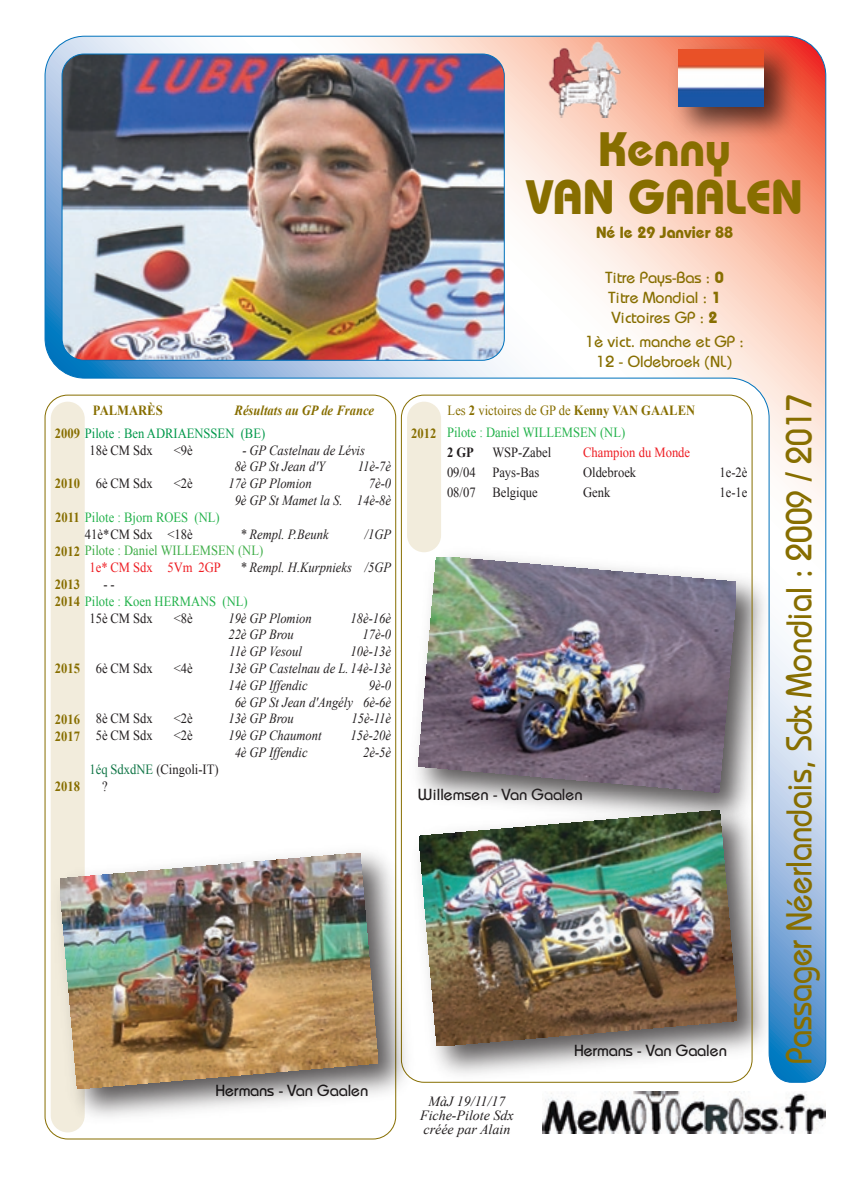
<style>
.page{position:relative;width:842px;height:1191px;background:#fff}
.page>*{position:absolute;margin:0;border:0;box-sizing:border-box;transform-origin:0 0}
.t1{font:700 48px/48px "Bauhaus IT Cby BT";color:#876e00;text-align:center}
.t2{font:36px "Bauhaus";color:#876e00;scale:.88 1}
.t3{font:16px/20px "Bauhaus";color:#876e00}
.t4{font:16px "Bauhaus";color:#231f20}
.t5{font:700 16px "Bauhaus IT Cby BT";color:#876e00}
.t6{font:italic 14px/16.8px "Times New Roman";color:#231f20;scale:.9 1}
.t7{font:14px/16.8px "Times New Roman";color:#231f20;scale:.9 1}
.t8{font:14px/16.8px "Times New Roman";color:#23b24b;text-align:center;scale:.9 1}
.t9{font:14px/16.8px "Times New Roman";color:#40ae49;text-align:center;scale:.9 1}
.t10{font:italic 14px/14px "Times New Roman";color:#231f20;text-align:center}
.t11{font:14px/16.8px "Times New Roman";color:#00984a;scale:.9 1}
.t12{font:700 14px/16.8px "Times New Roman";color:#876e00;scale:.9 1}
.t13{font:14px "Times New Roman";color:#876e00;scale:.9 1}
.t14{font:italic 700 14px "Times New Roman";color:#876e00;scale:.9 1}
.t15{font:14px "Times New Roman";color:#ee1d23;scale:.9 1}
.t16{font:700 14px "Times New Roman";color:#231f20;scale:.9 1}
.s1{font-family:"Bauhaus IT Cby BT";font-weight:700}
.s2{font-weight:700}
.s3{font-weight:700;color:#876e00}
.s4{color:#231f20}
.s5{color:#ee1d23}
.s6{color:#107546}
</style>
<div class="page">
<img style="left:542px;top:1091px;width:284px;height:42px">
<img style="left:45px;top:36px;width:781px;height:1046px">
<img style="left:545px;top:38px;width:80px;height:80px">
<img style="left:662px;top:35px;width:146px;height:116px">
<img style="left:679px;top:50px;width:85px;height:56px">
<img style="left:44px;top:837px;width:378px;height:296px">
<img style="left:60px;top:853px;width:317px;height:235px">
<h1 class="t1" style="left:526px;top:125px;width:278px">Kenny<br>VAN GAALEN</h1>
<p class="t5" style="left:596px;top:222px;width:139px">Né le 29 Janvier 88</p>
<p class="t3" style="left:605px;top:267px;width:120px">Titre Pays-Bas : <span class="s1">0<br></span>Titre Mondial : <span class="s1">1<br></span>Victoires GP : <span class="s1">2</span></p>
<p class="t3" style="left:585px;top:331px;width:160px;text-align:center">1è vict. manche et GP :<br>12 - Oldebroek (NL)</p>
<p class="t12" style="left:93px;top:401px;width:79px">PALMARÈS</p>
<p class="t14" style="left:235px;top:400px;width:157px">Résultats au GP de France</p>
<p class="t13" style="left:448px;top:401px;width:277px">Les <span class="s2">2</span> victoires de GP de <span class="s2">Kenny VAN GAALEN</span></p>
<h2 class="t2" style="left:776px;top:1063px;width:763px;rotate:-90deg">Passager Néerlandais, Sdx Mondial : 2009 / 2017</h2>
<p class="t8" style="left:447px;top:424px;width:200px">Pilote : Daniel WILLEMSEN (NL)</p>
<p class="t16" style="left:447px;top:443px;width:31px">2 GP</p>
<p class="t7" style="left:492px;top:444px;width:67px">WSP-Zabel</p>
<p class="t15" style="left:583px;top:443px;width:120px">Champion du Monde</p>
<p class="t7" style="left:447px;top:464px;width:104px">09/04 Pays-Bas</p>
<p class="t7" style="left:583px;top:464px;width:61px">Oldebroek</p>
<p class="t7" style="left:719px;top:464px;width:33px">1e-2è</p>
<p class="t7" style="left:447px;top:484px;width:102px">08/07 Belgique</p>
<p class="t7" style="left:583px;top:484px;width:32px">Genk</p>
<p class="t7" style="left:719px;top:484px;width:33px">1e-1e</p>
<p class="t11" style="left:89px;top:424px;width:197px;text-indent:-35px"><span class="s3">2009</span> Pilote : Ben ADRIAENSSEN (BE)<br><span class="s4">18è CM Sdx</span></p>
<p class="t12" style="left:411px;top:424px;width:29px">2012</p>
<p class="t7" style="left:174px;top:441px;width:23px">&lt;9è</p>
<p class="t6" style="left:235px;top:441px;width:146px;text-indent:8px">- GP Castelnau de Lévis<br>8è GP St Jean d'Y</p>
<p class="t6" style="left:358px;top:458px;width:39px">11è-7è</p>
<p class="t7" style="left:96px;top:475px;width:65px">6è CM Sdx</p>
<p class="t7" style="left:174px;top:475px;width:23px">&lt;2è</p>
<p class="t6" style="left:228px;top:475px;width:94px">17è GP Plomion</p>
<p class="t6" style="left:235px;top:475px;width:175px;text-align:right">7è-0<br>9è GP St Mamet la S. 14è-8è</p>
<p class="t12" style="left:55px;top:475px;width:29px">2010</p>
<p class="t8" style="left:55px;top:508px;width:184px"><span class="s3">2011</span> Pilote : Bjorn ROES (NL)<br><span class="s4">41è* CM Sdx &lt;18è</span></p>
<p class="t6" style="left:240px;top:525px;width:100px">* Rempl. P.Beunk</p>
<p class="t6" style="left:365px;top:525px;width:31px">/1GP</p>
<p class="t9" style="left:55px;top:542px;width:233px"><span class="s3">2012</span> Pilote : Daniel WILLEMSEN (NL)<br><span class="s5">1e* CM Sdx 5Vm 2GP</span></p>
<p class="t6" style="left:240px;top:559px;width:169px">* Rempl. H.Kurpnieks /5GP</p>
<p class="t12" style="left:55px;top:576px;width:29px">2013</p>
<p class="t7" style="left:103px;top:575px;width:14px">- -</p>
<p class="t8" style="left:55px;top:592px;width:216px"><span class="s3">2014</span> Pilote : Koen HERMANS (NL)</p>
<p class="t7" style="left:89px;top:609px;width:72px">15è CM Sdx</p>
<p class="t7" style="left:174px;top:609px;width:23px">&lt;8è</p>
<p class="t6" style="left:228px;top:609px;width:94px">19è GP Plomion</p>
<p class="t6" style="left:351px;top:609px;width:47px">18è-16è</p>
<p class="t6" style="left:228px;top:626px;width:74px">22è GP Brou</p>
<p class="t6" style="left:362px;top:626px;width:33px">17è-0</p>
<p class="t6" style="left:229px;top:643px;width:82px">11è GP Vesoul</p>
<p class="t6" style="left:351px;top:643px;width:47px">10è-13è</p>
<p class="t7" style="left:96px;top:659px;width:65px">6è CM Sdx</p>
<p class="t7" style="left:174px;top:659px;width:23px">&lt;4è</p>
<p class="t6" style="left:228px;top:659px;width:182px">13è GP Castelnau de L. 14è-13è<br>14è GP Iffendic</p>
<p class="t12" style="left:55px;top:660px;width:29px">2015</p>
<p class="t6" style="left:235px;top:676px;width:175px;text-align:right">9è-0<br>6è GP St Jean d'Angély 6è-6è</p>
<p class="t7" style="left:96px;top:710px;width:65px">8è CM Sdx</p>
<p class="t7" style="left:174px;top:710px;width:23px">&lt;2è</p>
<p class="t6" style="left:228px;top:710px;width:74px">13è GP Brou</p>
<p class="t6" style="left:351px;top:710px;width:46px">15è-11è</p>
<p class="t7" style="left:96px;top:727px;width:65px">5è CM Sdx</p>
<p class="t7" style="left:174px;top:727px;width:23px">&lt;2è</p>
<p class="t6" style="left:228px;top:727px;width:105px">19è GP Chaumont</p>
<p class="t6" style="left:351px;top:727px;width:47px">15è-20è</p>
<p class="t6" style="left:235px;top:743px;width:83px">4è GP Iffendic</p>
<p class="t6" style="left:363px;top:743px;width:33px">2è-5è</p>
<p class="t7" style="left:102px;top:760px;width:131px;text-indent:-13px"><span class="s6">1éq SdxdNE</span> (Cingoli-IT) ?</p>
<p class="t12" style="left:55px;top:710px;width:29px">2016<br>2017</p>
<p class="t12" style="left:55px;top:777px;width:29px">2018</p>
<p class="t4" style="left:418px;top:784px;width:166px">Willemsen - Van Gaalen</p>
<p class="t4" style="left:574px;top:1040px;width:154px">Hermans - Van Gaalen</p>
<p class="t4" style="left:215px;top:1080px;width:154px">Hermans - Van Gaalen</p>
<p class="t10" style="left:420px;top:1094px;width:95px">MàJ 19/11/17<br>Fiche-Pilote Sdx créée par Alain</p>
</div>
